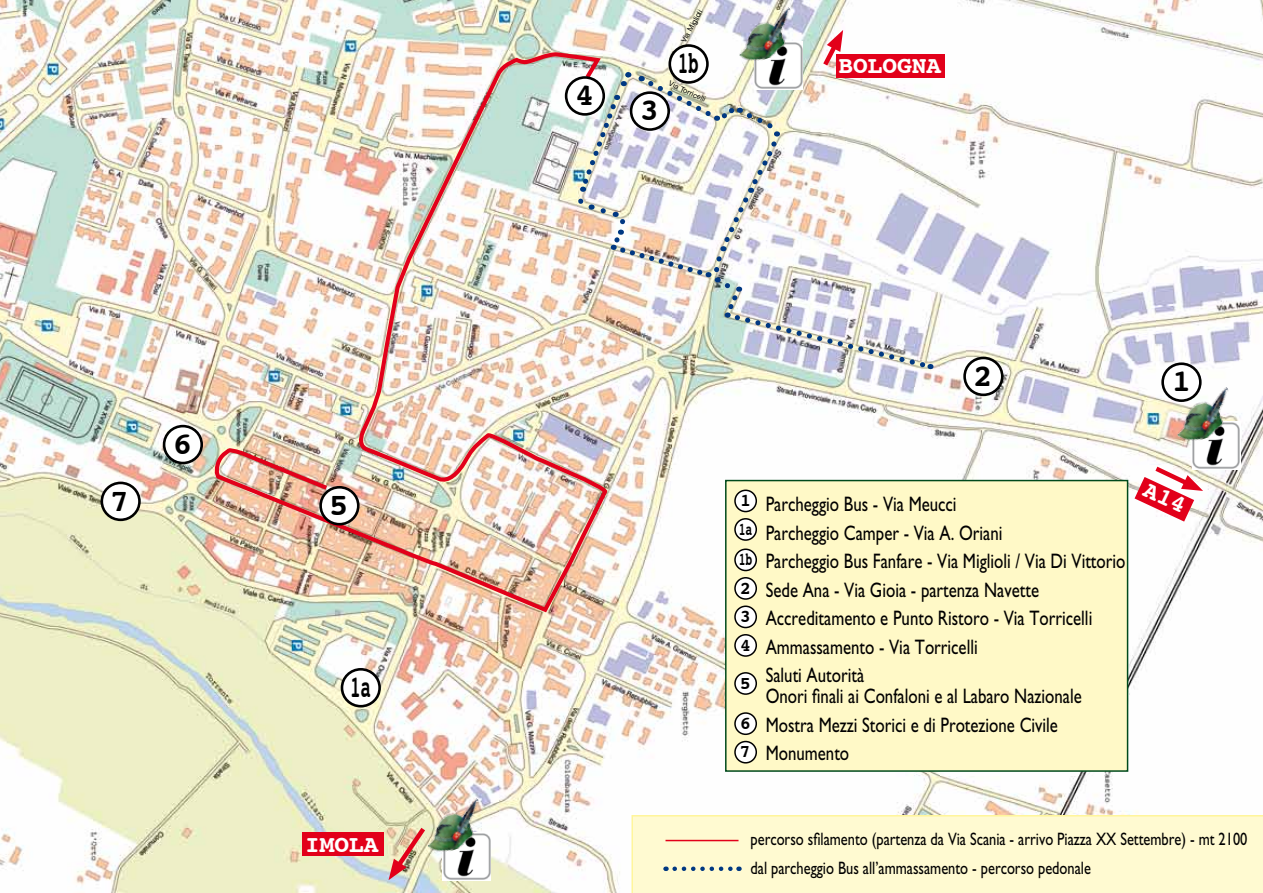
<style>
.page{position:relative;width:1263px;height:893px;background:#fff}
.page>*{position:absolute;margin:0;border:0;box-sizing:border-box;transform-origin:0 0}
.t1{font:700 31.2px "Courier";color:#000}
.t2{font:700 31.2px "Courier";color:#000;scale:.56 1}
.t3{font:700 24px "Courier";color:#fff}
.t4{font:21px/28.5px "Gill Sans";color:#000;scale:.8 1}
.t5{font:18px/28.5px "Gill Sans";color:#000;scale:.8 1}
.t6{font:700 18px "Courier";color:#000}
.t7{font:700 18px "Courier";color:#000;scale:.63 1}
.t8{font:7.5px "Helvetica Neue";color:#000}
.s1{font-family:"Courier";font-weight:700;font-size:18px}
</style>
<div class="page">
<img style="left:0;top:0;width:1263px;height:893px">
<div style="left:631px;top:815px;width:632px;height:78px;background:#fffad1"></div>
<hr style="left:665px;top:840px;width:73px;height:1px;background:#e2001a">
<svg style="left:675px;top:866px;width:64px;height:5px"></svg>
<div style="left:725px;top:480px;width:403px;height:292px;background:#fff9c7;border:2px solid #004a1c"></div>
<div style="left:735px;top:741px;width:21px;height:22px;background:#fff;border-radius:50%"></div>
<div style="left:734px;top:741px;width:23px;height:22px;border:2px solid #000;border-radius:50%"></div>
<div style="left:735px;top:713px;width:21px;height:21px;background:#fff;border-radius:50%"></div>
<div style="left:734px;top:712px;width:23px;height:23px;border:2px solid #000;border-radius:50%"></div>
<div style="left:735px;top:673px;width:21px;height:21px;background:#fff;border-radius:50%"></div>
<div style="left:734px;top:672px;width:23px;height:23px;border:2px solid #000;border-radius:50%"></div>
<div style="left:735px;top:635px;width:21px;height:21px;background:#fff;border-radius:50%"></div>
<div style="left:734px;top:634px;width:23px;height:23px;border:2px solid #000;border-radius:50%"></div>
<div style="left:735px;top:606px;width:21px;height:21px;background:#fff;border-radius:50%"></div>
<div style="left:734px;top:605px;width:23px;height:23px;border:2px solid #000;border-radius:50%"></div>
<div style="left:735px;top:578px;width:21px;height:21px;background:#fff;border-radius:50%"></div>
<div style="left:734px;top:577px;width:23px;height:23px;border:2px solid #000;border-radius:50%"></div>
<div style="left:735px;top:549px;width:21px;height:21px;background:#fff;border-radius:50%"></div>
<div style="left:734px;top:548px;width:23px;height:23px;border:2px solid #000;border-radius:50%"></div>
<div style="left:735px;top:519px;width:21px;height:21px;background:#fff;border-radius:50%"></div>
<div style="left:734px;top:518px;width:23px;height:23px;border:2px solid #000;border-radius:50%"></div>
<div style="left:735px;top:490px;width:21px;height:22px;background:#fff;border-radius:50%"></div>
<div style="left:734px;top:490px;width:23px;height:22px;border:2px solid #000;border-radius:50%"></div>
<svg style="left:388px;top:823px;width:41px;height:57px;background:#dab49d"></svg>
<img style="left:213px;top:49px;width:394px;height:566px">
<div style="left:342px;top:669px;width:38px;height:37px;background:#fff;border-radius:50%"></div>
<div style="left:341px;top:668px;width:40px;height:39px;border:3px solid #000;border-radius:50%"></div>
<div style="left:102px;top:483px;width:37px;height:37px;background:#fff;border-radius:50%"></div>
<div style="left:101px;top:482px;width:40px;height:39px;border:3px solid #000;border-radius:50%"></div>
<div style="left:164px;top:426px;width:38px;height:37px;background:#fff;border-radius:50%"></div>
<div style="left:163px;top:425px;width:40px;height:39px;border:3px solid #000;border-radius:50%"></div>
<div style="left:321px;top:487px;width:37px;height:37px;background:#fff;border-radius:50%"></div>
<div style="left:319px;top:486px;width:41px;height:39px;border:3px solid #000;border-radius:50%"></div>
<svg style="left:566px;top:77px;width:38px;height:37px"></svg>
<div style="left:565px;top:76px;width:40px;height:40px;border:3px solid #000;border-radius:50%"></div>
<div style="left:1163px;top:364px;width:37px;height:37px;background:#fff;border-radius:50%"></div>
<div style="left:1161px;top:362px;width:40px;height:40px;border:3px solid #000;border-radius:50%"></div>
<div style="left:965px;top:358px;width:37px;height:37px;background:#fff;border-radius:50%"></div>
<div style="left:963px;top:357px;width:40px;height:39px;border:3px solid #000;border-radius:50%"></div>
<div style="left:836px;top:54px;width:109px;height:24px;background:#e2001a"></div>
<div style="left:302px;top:832px;width:82px;height:24px;background:#e2001a"></div>
<img style="left:443px;top:858px;width:48px;height:22px">
<img style="left:418px;top:798px;width:73px;height:60px">
<img style="left:1192px;top:447px;width:48px;height:22px">
<img style="left:1168px;top:387px;width:73px;height:60px">
<img style="left:730px;top:7px;width:73px;height:23px">
<img style="left:574px;top:30px;width:357px;height:341px">
<div style="left:670px;top:46px;width:37px;height:36px;background:#fff;border-radius:50%"></div>
<div style="left:668px;top:44px;width:41px;height:40px;border:3px solid #000;border-radius:50%"></div>
<svg style="left:1134px;top:463px;width:69px;height:59px"></svg>
<h1 class="t1" style="left:111px;top:476px;width:21px">7</h1>
<h1 class="t1" style="left:173px;top:419px;width:21px">6</h1>
<h1 class="t1" style="left:330px;top:480px;width:21px">5</h1>
<h1 class="t2" style="left:350px;top:662px;width:39px">1a</h1>
<p class="t3" style="left:305px;top:825px;width:75px">IMOLA</p>
<h1 class="t1" style="left:575px;top:70px;width:21px">4</h1>
<h1 class="t1" style="left:640px;top:85px;width:21px">3</h1>
<p class="t8" style="left:679px;top:39px;width:37px;rotate:-61deg">Via Miglioli</p>
<p class="t8" style="left:671px;top:79px;width:41px;rotate:25deg">Via Torricelli</p>
<h1 class="t2" style="left:678px;top:38px;width:39px">1b</h1>
<p class="t3" style="left:838px;top:46px;width:104px">BOLOGNA</p>
<h1 class="t1" style="left:973px;top:351px;width:21px">2</h1>
<h1 class="t1" style="left:1172px;top:356px;width:21px">1</h1>
<p class="t6" style="left:740px;top:486px;width:12px">1</p>
<p class="t4" style="left:766px;top:490px;width:451px">Parcheggio Bus - Via Meucci<br>Parcheggio Camper - Via A. Oriani<br>Parcheggio Bus Fanfare - Via Miglioli / Via Di Vittorio Sede Ana - Via Gioia - partenza Navette Accreditamento e Punto Ristoro - Via Torricelli Ammassamento - Via Torricelli<br>Saluti Autorità</p>
<p class="t4" style="left:766px;top:682px;width:397px">Onori finali ai Confaloni e al Labaro Nazionale</p>
<p class="t4" style="left:766px;top:710px;width:367px">Mostra Mezzi Storici e di Protezione Civile</p>
<p class="t4" style="left:740px;top:739px;width:138px"><span class="s1">7</span> Monumento</p>
<p class="t7" style="left:739px;top:515px;width:23px">1a</p>
<p class="t7" style="left:739px;top:545px;width:23px">1b</p>
<p class="t6" style="left:740px;top:573px;width:12px">2</p>
<p class="t6" style="left:740px;top:602px;width:12px">3</p>
<p class="t6" style="left:740px;top:630px;width:12px">4</p>
<p class="t6" style="left:740px;top:669px;width:12px">5</p>
<p class="t6" style="left:740px;top:709px;width:12px">6</p>
<p class="t5" style="left:750px;top:825px;width:622px">percorso sfilamento (partenza da Via Scania - arrivo Piazza XX Settembre) - mt 2100 dal parcheggio Bus all’ammassamento - percorso pedonale</p>
</div>
